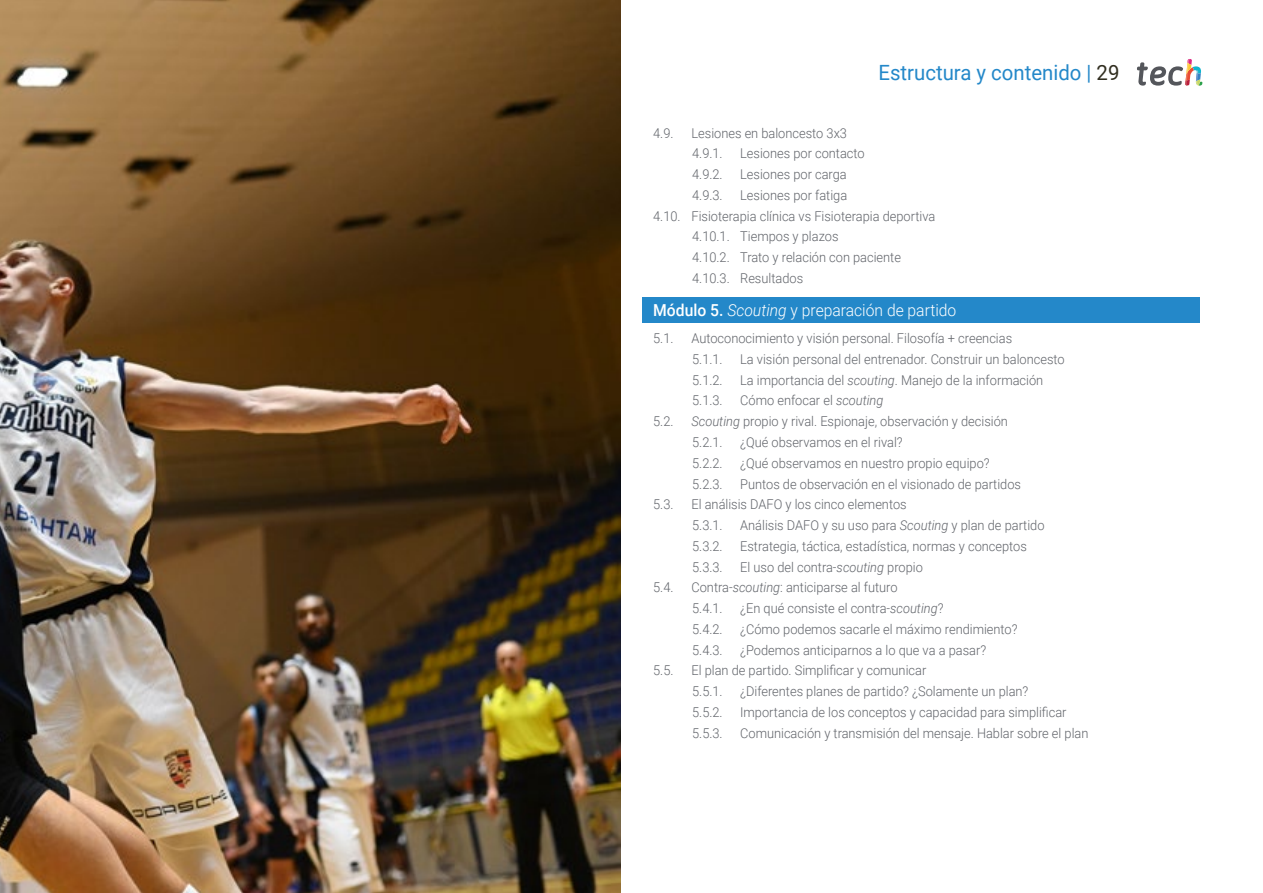
<style>
.page{position:relative;width:1263px;height:893px;background:#fff}
.page>*{position:absolute;margin:0;border:0;box-sizing:border-box;transform-origin:0 0}
.t1{font:21px "Roboto";color:#2488c9}
.t2{font:300 16.5px "Roboto";color:#fff;scale:.95 1}
.t3{font:300 13.5px/20.7px "Roboto";color:#61646a;scale:.95 1}
.s1{color:#312e20}
.s2{font-weight:500}
.s3{font-style:italic}
</style>
<div class="page">
<svg style="left:1137px;top:59px;width:65px;height:27px"></svg>
<img style="left:0;top:0;width:621px;height:893px">
<div style="left:642px;top:297px;width:557px;height:25px;background:#2488c9"></div>
<h1 class="t1" style="left:878px;top:57px;width:242px">Estructura y contenido | <span class="s1">29</span></h1>
<p class="t3" style="left:653px;top:122px;width:23px">4.9.</p>
<p class="t3" style="left:691px;top:122px;width:165px">Lesiones en baloncesto 3x3<br>4.9.1.</p>
<p class="t3" style="left:740px;top:143px;width:133px">Lesiones por contacto</p>
<p class="t3" style="left:692px;top:164px;width:34px">4.9.2.</p>
<p class="t3" style="left:740px;top:164px;width:114px">Lesiones por carga</p>
<p class="t3" style="left:692px;top:184px;width:34px">4.9.3.</p>
<p class="t3" style="left:740px;top:184px;width:114px">Lesiones por fatiga</p>
<p class="t3" style="left:653px;top:205px;width:298px">4.10. Fisioterapia clínica vs Fisioterapia deportiva</p>
<p class="t3" style="left:692px;top:226px;width:155px">4.10.1. Tiempos y plazos</p>
<p class="t3" style="left:692px;top:247px;width:221px">4.10.2. Trato y relación con paciente</p>
<p class="t3" style="left:692px;top:267px;width:118px">4.10.3. Resultados</p>
<p class="t2" style="left:653px;top:299px;width:321px"><span class="s2">Módulo 5.</span> <span class="s3">Scouting</span> y preparación de partido</p>
<p class="t3" style="left:653px;top:328px;width:23px">5.1.</p>
<p class="t3" style="left:691px;top:328px;width:339px">Autoconocimiento y visión personal. Filosofía + creencias<br>5.1.1.</p>
<p class="t3" style="left:740px;top:348px;width:343px">La visión personal del entrenador. Construir un baloncesto</p>
<p class="t3" style="left:692px;top:369px;width:34px">5.1.2.</p>
<p class="t3" style="left:740px;top:369px;width:320px">La importancia del <span class="s3">scouting</span>. Manejo de la información</p>
<p class="t3" style="left:692px;top:390px;width:34px">5.1.3.</p>
<p class="t3" style="left:740px;top:390px;width:152px">Cómo enfocar el <span class="s3">scouting</span></p>
<p class="t3" style="left:653px;top:411px;width:23px">5.2.</p>
<p class="t3" style="left:691px;top:411px;width:335px"><span class="s3">Scouting</span> propio y rival. Espionaje, observación y decisión<br>5.2.1.</p>
<p class="t3" style="left:740px;top:431px;width:173px">¿Qué observamos en el rival?</p>
<p class="t3" style="left:692px;top:452px;width:34px">5.2.2.</p>
<p class="t3" style="left:740px;top:452px;width:264px">¿Qué observamos en nuestro propio equipo?</p>
<p class="t3" style="left:692px;top:473px;width:34px">5.2.3.</p>
<p class="t3" style="left:740px;top:473px;width:297px">Puntos de observación en el visionado de partidos</p>
<p class="t3" style="left:653px;top:494px;width:23px">5.3.</p>
<p class="t3" style="left:691px;top:494px;width:228px">El análisis DAFO y los cinco elementos<br>5.3.1.</p>
<p class="t3" style="left:740px;top:514px;width:322px">Análisis DAFO y su uso para <span class="s3">Scouting</span> y plan de partido</p>
<p class="t3" style="left:692px;top:535px;width:34px">5.3.2.</p>
<p class="t3" style="left:740px;top:535px;width:303px">Estrategia, táctica, estadística, normas y conceptos</p>
<p class="t3" style="left:692px;top:556px;width:34px">5.3.3.</p>
<p class="t3" style="left:740px;top:556px;width:194px">El uso del contra-<span class="s3">scouting</span> propio</p>
<p class="t3" style="left:653px;top:577px;width:23px">5.4.</p>
<p class="t3" style="left:691px;top:577px;width:219px">Contra-<span class="s3">scouting</span>: anticiparse al futuro<br>5.4.1.</p>
<p class="t3" style="left:740px;top:597px;width:216px">¿En qué consiste el contra-<span class="s3">scouting</span>?</p>
<p class="t3" style="left:692px;top:618px;width:34px">5.4.2.</p>
<p class="t3" style="left:740px;top:618px;width:294px">¿Cómo podemos sacarle el máximo rendimiento?</p>
<p class="t3" style="left:692px;top:639px;width:34px">5.4.3.</p>
<p class="t3" style="left:740px;top:639px;width:260px">¿Podemos anticiparnos a lo que va a pasar?</p>
<p class="t3" style="left:653px;top:660px;width:23px">5.5.</p>
<p class="t3" style="left:691px;top:660px;width:249px">El plan de partido. Simplificar y comunicar<br>5.5.1.</p>
<p class="t3" style="left:740px;top:680px;width:305px">¿Diferentes planes de partido? ¿Solamente un plan?</p>
<p class="t3" style="left:692px;top:701px;width:34px">5.5.2.</p>
<p class="t3" style="left:740px;top:701px;width:345px">Importancia de los conceptos y capacidad para simplificar</p>
<p class="t3" style="left:692px;top:722px;width:34px">5.5.3.</p>
<p class="t3" style="left:740px;top:722px;width:368px">Comunicación y transmisión del mensaje. Hablar sobre el plan</p>
</div>
